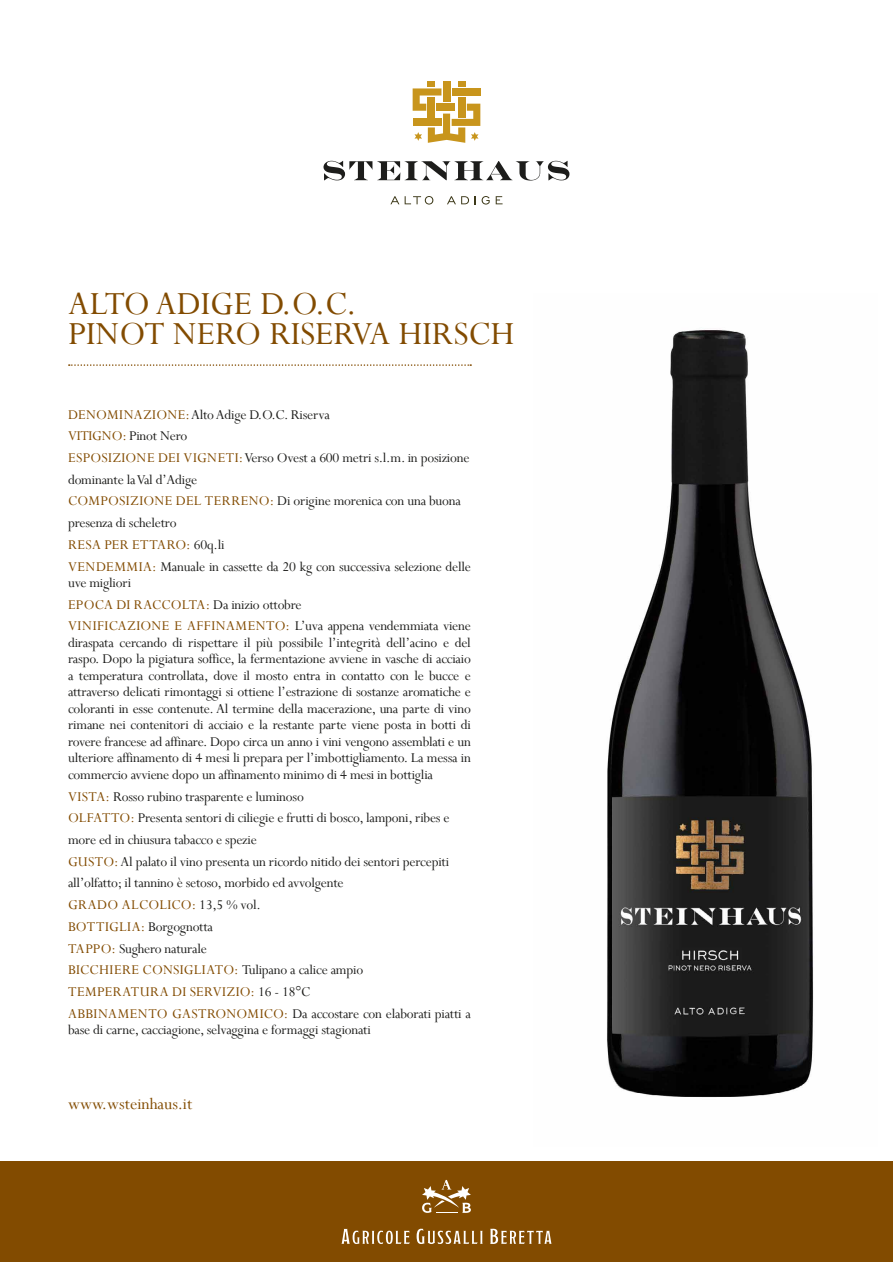
<style>
.page{position:relative;width:893px;height:1263px;background:#fff}
.page>*{position:absolute;margin:0;border:0;box-sizing:border-box;transform-origin:0 0}
.t1{font:36px/30.2px "Perpetua";color:#824b00}
.t2{font:18px "Perpetua";color:#824b00}
.t3{font:15px/21.8px "Perpetua";letter-spacing:-.015em;color:#1d1d1b}
.s1{color:#824b00}
</style>
<div class="page">
<div style="left:0;top:1161px;width:893px;height:101px;background:#824b00"></div>
<svg style="left:341px;top:1229px;width:211px;height:15px"></svg>
<svg style="left:422px;top:1180px;width:49px;height:33px"></svg>
<svg style="left:390px;top:196px;width:9px;height:8px"></svg>
<svg style="left:405px;top:196px;width:28px;height:9px"></svg>
<svg style="left:447px;top:196px;width:22px;height:8px"></svg>
<svg style="left:482px;top:196px;width:8px;height:9px"></svg>
<svg style="left:496px;top:196px;width:7px;height:8px"></svg>
<svg style="left:413px;top:82px;width:67px;height:61px"></svg>
<svg style="left:323px;top:161px;width:246px;height:20px"></svg>
<svg style="left:69px;top:364px;width:402px;height:2px"></svg>
<img style="left:607px;top:330px;width:207px;height:768px">
<h1 class="t1" style="left:68px;top:287px;width:448px">ALTO ADIGE D.O.C.<br>PINOT NERO RISERVA HIRSCH</h1>
<p class="t3" style="left:68px;top:403px;width:404px"><span class="s1">DENOMINAZIONE:</span> Alto Adige D.O.C. Riserva<br><span class="s1">VITIGNO:</span> Pinot Nero<br><span class="s1">ESPOSIZIONE DEI VIGNETI:</span> Verso Ovest a 600 metri s.l.m. in posizione dominante la Val d’Adige<br><span class="s1">COMPOSIZIONE DEL TERRENO:</span> Di origine morenica con una buona presenza di scheletro<br><span class="s1">RESA PER ETTARO:</span> 60q.li<br><span class="s1">VENDEMMIA:</span> Manuale in cassette da 20 kg con successiva selezione delle</p>
<p class="t3" style="left:68px;top:572px;width:404px">uve migliori<br><span class="s1">EPOCA DI RACCOLTA:</span> Da inizio ottobre<br><span class="s1">VINIFICAZIONE E AFFINAMENTO:</span> L’uva appena vendemmiata viene</p>
<p class="t3" style="left:68px;top:634px;width:404px;line-height:16.5px;text-align:justify">diraspata cercando di rispettare il più possibile l’integrità dell’acino e del raspo. Dopo la pigiatura soffice, la fermentazione avviene in vasche di acciaio a temperatura controllata, dove il mosto entra in contatto con le bucce e attraverso delicati rimontaggi si ottiene l’estrazione di sostanze aromatiche e coloranti in esse contenute. Al termine della macerazione, una parte di vino rimane nei contenitori di acciaio e la restante parte viene posta in botti di rovere francese ad affinare. Dopo circa un anno i vini vengono assemblati e un ulteriore affinamento di 4 mesi li prepara per l’imbottigliamento. La messa in commercio avviene dopo un affinamento minimo di 4 mesi in bottiglia</p>
<p class="t3" style="left:68px;top:785px;width:404px"><span class="s1">VISTA:</span> Rosso rubino trasparente e luminoso<br><span class="s1">OLFATTO:</span> Presenta sentori di ciliegie e frutti di bosco, lamponi, ribes e more ed in chiusura tabacco e spezie<br><span class="s1">GUSTO:</span> Al palato il vino presenta un ricordo nitido dei sentori percepiti all’olfatto; il tannino è setoso, morbido ed avvolgente<br><span class="s1">GRADO ALCOLICO:</span> 13,5 % vol.<br><span class="s1">BOTTIGLIA:</span> Borgognotta<br><span class="s1">TAPPO:</span> Sughero naturale<br><span class="s1">BICCHIERE CONSIGLIATO:</span> Tulipano a calice ampio<br><span class="s1">TEMPERATURA DI SERVIZIO:</span> 16 - 18°C<br><span class="s1">ABBINAMENTO GASTRONOMICO:</span> Da accostare con elaborati piatti a</p>
<p class="t3" style="left:68px;top:1018px;width:304px">base di carne, cacciagione, selvaggina e formaggi stagionati</p>
<p class="t2" style="left:68px;top:1092px;width:126px">www.wsteinhaus.it</p>
</div>
